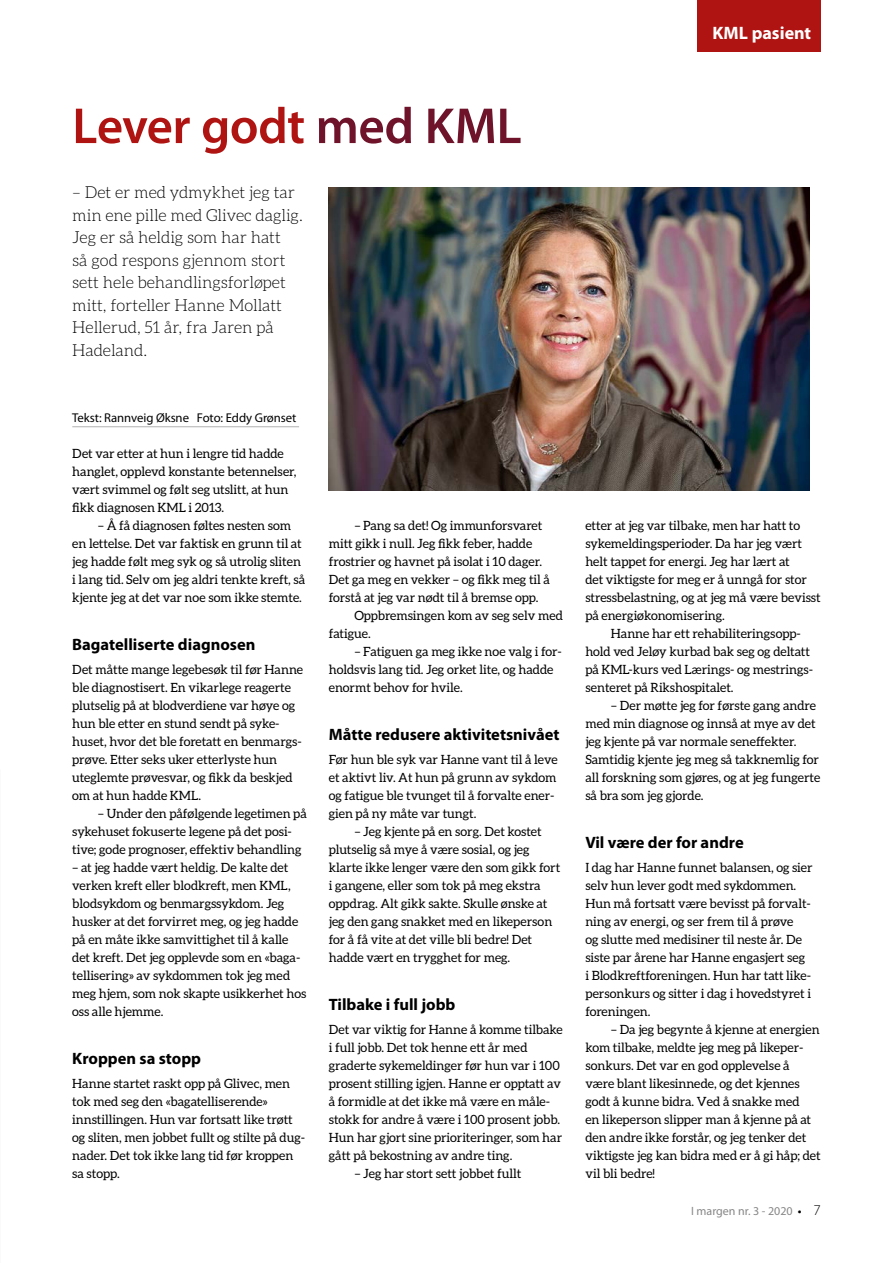
<style>
.page{position:relative;width:893px;height:1263px;background:#fff}
.page>*{position:absolute;margin:0;border:0;box-sizing:border-box;transform-origin:0 0}
.t1{font:600 51px "Myriad Pro";letter-spacing:-.01em;color:#af1412}
.t2{font:700 18px "Myriad Pro";color:#fff}
.t3{font:300 16.5px/22.5px "Aleo";letter-spacing:-.005em;color:#000}
.t4{font:700 16.5px "Myriad Pro";color:#000}
.t5{font:12.75px/18px "Aleo";letter-spacing:-.005em;color:#000}
.t6{font:12.75px "Myriad Pro";letter-spacing:-.005em;color:#000}
.t7{font:12px "Myriad Pro";color:#868786}
.s1{color:#6e1329}
.s2{font-weight:600;color:#000}
.s3{font-weight:300;font-size:15px;color:#000}
</style>
<div class="page">
<div style="left:697px;top:0;width:124px;height:51px;background:#af1412"></div>
<hr style="left:72px;top:426px;width:227px;height:1px;background:#b1b2b3">
<img style="left:329px;top:187px;width:480px;height:303px">
<h2 class="t2" style="left:712px;top:23px;width:100px">KML pasient</h2>
<h1 class="t1" style="left:72px;top:98px;width:451px">Lever godt <span class="s1">med KML</span></h1>
<p class="t3" style="left:72px;top:181px;width:232px">– Det er med ydmykhet jeg tar min ene pille med Glivec daglig.<br>Jeg er så heldig som har hatt<br>så god respons gjennom stort sett hele behandlingsforløpet mitt, forteller Hanne Mollatt<br>Hellerud, 51 år, fra Jaren på<br>Hadeland.</p>
<p class="t6" style="left:72px;top:411px;width:226px">Tekst: Rannveig Øksne Foto: Eddy Grønset</p>
<p class="t5" style="left:72px;top:444px;width:226px">Det var etter at hun i lengre tid hadde hanglet, opplevd konstante betennelser, vært svimmel og følt seg utslitt, at hun fikk diagnosen KML i 2013.</p>
<p class="t5" style="left:72px;top:516px;width:234px;text-indent:26px">– Å få diagnosen føltes nesten som en lettelse. Det var faktisk en grunn til at jeg hadde følt meg syk og så utrolig sliten i lang tid. Selv om jeg aldri tenkte kreft, så kjente jeg at det var noe som ikke stemte.</p>
<p class="t4" style="left:72px;top:635px;width:185px">Bagatelliserte diagnosen</p>
<p class="t5" style="left:72px;top:660px;width:232px">Det måtte mange legebesøk til før Hanne ble diagnostisert. En vikarlege reagerte plutselig på at blodverdiene var høye og hun ble etter en stund sendt på syke&shy;huset, hvor det ble foretatt en benmargs&shy;prøve. Etter seks uker etterlyste hun uteglemte prøvesvar, og fikk da beskjed om at hun hadde KML.</p>
<p class="t5" style="left:72px;top:804px;width:236px;text-indent:26px">– Under den påfølgende legetimen på sykehuset fokuserte legene på det posi&shy;tive; gode prognoser, effektiv behandling</p>
<p class="t5" style="left:72px;top:858px;width:236px">– at jeg hadde vært heldig. De kalte det verken kreft eller blodkreft, men KML, blodsykdom og benmargssykdom. Jeg husker at det forvirret meg, og jeg hadde på en måte ikke samvittighet til å kalle det kreft. Det jeg opplevde som en «baga&shy;tellisering» av sykdommen tok jeg med meg hjem, som nok skapte usikkerhet hos oss alle hjemme.</p>
<p class="t4" style="left:72px;top:1049px;width:130px">Kroppen sa stopp</p>
<p class="t5" style="left:72px;top:1074px;width:234px">Hanne startet raskt opp på Glivec, men tok med seg den «bagatelliserende» innstillingen. Hun var fortsatt like trøtt og sliten, men jobbet fullt og stilte på dug&shy;nader. Det tok ikke lang tid før kroppen sa stopp.</p>
<p class="t5" style="left:354px;top:516px;width:190px">– Pang sa det! Og immunforsvaret</p>
<p class="t5" style="left:329px;top:534px;width:205px">mitt gikk i null. Jeg fikk feber, hadde</p>
<p class="t5" style="left:329px;top:552px;width:215px">frostrier og havnet på isolat i 10 dager.</p>
<p class="t5" style="left:329px;top:570px;width:223px">Det ga meg en vekker – og fikk meg til å</p>
<p class="t5" style="left:329px;top:588px;width:211px">forstå at jeg var nødt til å bremse opp.</p>
<p class="t5" style="left:354px;top:606px;width:210px">Oppbremsingen kom av seg selv med</p>
<p class="t5" style="left:329px;top:624px;width:43px">fatigue.</p>
<p class="t5" style="left:329px;top:642px;width:235px;text-indent:26px">– Fatiguen ga meg ikke noe valg i for&shy;holdsvis lang tid. Jeg orket lite, og hadde enormt behov for hvile.</p>
<p class="t4" style="left:329px;top:725px;width:232px">Måtte redusere aktivitetsnivået</p>
<p class="t5" style="left:329px;top:750px;width:230px">Før hun ble syk var Hanne vant til å leve et aktivt liv. At hun på grunn av sykdom og fatigue ble tvunget til å forvalte ener&shy;gien på ny måte var tungt.</p>
<p class="t5" style="left:329px;top:822px;width:233px;text-indent:26px">– Jeg kjente på en sorg. Det kostet plutselig så mye å være sosial, og jeg klarte ikke lenger være den som gikk fort i gangene, eller som tok på meg ekstra oppdrag. Alt gikk sakte. Skulle ønske at jeg den gang snakket med en likeperson for å få vite at det ville bli bedre! Det hadde vært en trygghet for meg.</p>
<p class="t4" style="left:329px;top:995px;width:128px">Tilbake i full jobb</p>
<p class="t5" style="left:329px;top:1020px;width:235px">Det var viktig for Hanne å komme tilbake i full jobb. Det tok henne ett år med graderte sykemeldinger før hun var i 100 prosent stilling igjen. Hanne er opptatt av å formidle at det ikke må være en måle&shy;stokk for andre å være i 100 prosent jobb.<br>Hun har gjort sine prioriteringer, som har gått på bekostning av andre ting.</p>
<p class="t5" style="left:354px;top:1164px;width:169px">– Jeg har stort sett jobbet fullt</p>
<p class="t5" style="left:585px;top:516px;width:216px">etter at jeg var tilbake, men har hatt to</p>
<p class="t5" style="left:585px;top:534px;width:218px">sykemeldingsperioder. Da har jeg vært</p>
<p class="t5" style="left:585px;top:552px;width:206px">helt tappet for energi. Jeg har lært at</p>
<p class="t5" style="left:585px;top:570px;width:223px">det viktigste for meg er å unngå for stor</p>
<p class="t5" style="left:585px;top:588px;width:237px">stressbelastning, og at jeg må være bevisst</p>
<p class="t5" style="left:585px;top:606px;width:141px">på energiøkonomisering.</p>
<p class="t5" style="left:611px;top:624px;width:191px">Hanne har ett rehabiliteringsopp-</p>
<p class="t5" style="left:585px;top:642px;width:226px">hold ved Jeløy kurbad bak seg og deltatt</p>
<p class="t5" style="left:585px;top:660px;width:229px">på KML-kurs ved Lærings- og mestrings-</p>
<p class="t5" style="left:585px;top:678px;width:150px">senteret på Rikshospitalet.</p>
<p class="t5" style="left:585px;top:696px;width:236px;text-indent:26px">– Der møtte jeg for første gang andre med min diagnose og innså at mye av det jeg kjente på var normale seneffekter.<br>Samtidig kjente jeg meg så takknemlig for all forskning som gjøres, og at jeg fungerte så bra som jeg gjorde.</p>
<p class="t4" style="left:585px;top:833px;width:160px">Vil være der for andre</p>
<p class="t5" style="left:585px;top:858px;width:229px">I dag har Hanne funnet balansen, og sier selv hun lever godt med sykdommen.<br>Hun må fortsatt være bevisst på forvalt&shy;ning av energi, og ser frem til å prøve<br>og slutte med medisiner til neste år. De siste par årene har Hanne engasjert seg<br>i Blodkreftforeningen. Hun har tatt like&shy;personkurs og sitter i dag i hovedstyret i foreningen.</p>
<p class="t5" style="left:585px;top:1020px;width:237px;text-indent:26px">– Da jeg begynte å kjenne at energien kom tilbake, meldte jeg meg på likeper&shy;sonkurs. Det var en god opplevelse å være blant likesinnede, og det kjennes godt å kunne bidra. Ved å snakke med<br>en likeperson slipper man å kjenne på at den andre ikke forstår, og jeg tenker det viktigste jeg kan bidra med er å gi håp; det vil bli bedre!</p>
<p class="t7" style="left:691px;top:1204px;width:131px">I margen nr. 3 - 2020 <span class="s2">•</span> <span class="s3">7</span></p>
</div>
